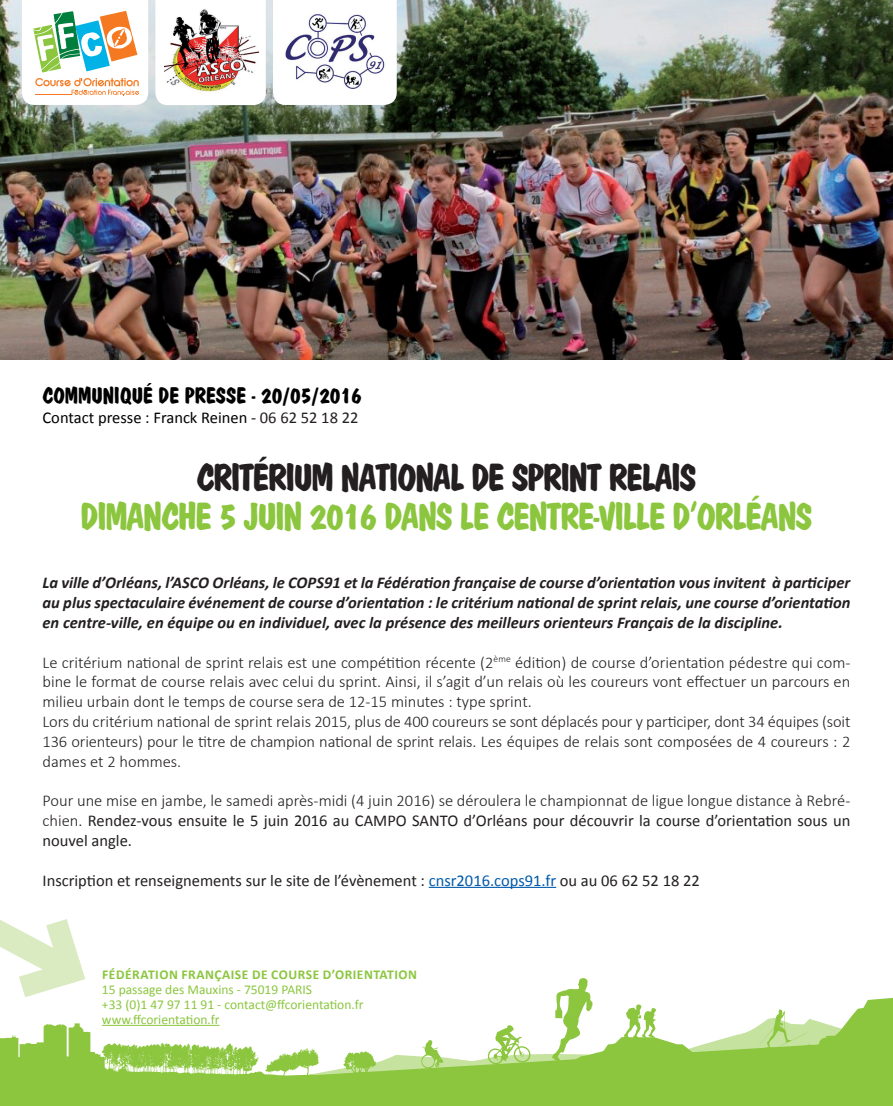
<style>
.page{position:relative;width:893px;height:1106px;background:#fff}
.page>*{position:absolute;margin:0;border:0;box-sizing:border-box;transform-origin:0 0}
.t1{font:37.5px "Joan";letter-spacing:-.03em;color:#8bc63e}
.t2{font:37.5px "Joan";letter-spacing:-.03em;color:#231f20}
.t3{font:22.5px "Joan";color:#000}
.t4{font:300 16.5px/19.8px "Calibri";color:#231f20}
.t5{font:italic 700 16.5px/19.8px "Calibri";color:#231f20;text-align:justify}
.t6{font:16.5px "Calibri";color:#231f20}
.t7{font:16.5px "Calibri";color:#000}
.t8{font:13.5px/15px "Calibri";color:#8bc63e}
.t9{font:700 13.5px "Calibri";letter-spacing:.04em;color:#8bc63e}
.s1{color:#231f20}
.s2{font-weight:400}
.s3{color:#015aaa}
</style>
<div class="page">
<img style="left:0;top:0;width:893px;height:359px">
<svg style="left:22px;top:0;width:126px;height:105px"></svg>
<hr style="left:429px;top:886px;width:127px;height:2px;background:#015aaa">
<svg style="left:155px;top:0;width:111px;height:105px"></svg>
<img style="left:165px;top:9px;width:93px;height:85px">
<div style="left:0;top:1092px;width:893px;height:14px;background:#8bc63e"></div>
<svg style="left:0;top:919px;width:893px;height:173px"></svg>
<hr style="left:102px;top:1024px;width:117px;height:1px;background:#8bc63e">
<svg style="left:273px;top:0;width:124px;height:105px"></svg>
<img style="left:283px;top:8px;width:104px;height:85px">
<h2 class="t3" style="left:43px;top:382px;width:321px">COMMUNIQUÉ DE PRESSE - 20/05/2016</h2>
<p class="t7" style="left:43px;top:407px;width:317px">Contact presse : Franck Reinen - <span class="s1">06 62 52 18 22</span></p>
<h1 class="t2" style="left:196px;top:455px;width:502px">CRITÉRIUM NATIONAL DE SPRINT RELAIS</h1>
<h1 class="t1" style="left:81px;top:494px;width:733px">DIMANCHE 5 JUIN 2016 DANS LE CENTRE-VILLE D’ORLÉANS</h1>
<p class="t5" style="left:43px;top:573px;width:809px">La ville d’Orléans, l’ASCO Orléans, le COPS91 et la Fédération française de course d’orientation vous invitent à participer au plus spectaculaire événement de course d’orientation : le critérium national de sprint relais, une course d’orientation en centre-ville, en équipe ou en individuel, avec la présence des meilleurs orienteurs Français de la discipline.</p>
<p class="t4" style="left:43px;top:652px;width:809px">Le critérium national de sprint relais est une compétition récente (2<sup>ème</sup> édition) de course d’orientation pédestre qui com&shy;bine le format de course relais avec celui du sprint. Ainsi, il s’agit d’un relais où les coureurs vont effectuer un parcours en milieu urbain dont le temps de course sera de 12-15 minutes : type sprint.<br>Lors du critérium national de sprint relais 2015, plus de 400 coureurs se sont déplacés pour y participer, dont 34 équipes (soit 136 orienteurs) pour le titre de champion national de sprint relais. Les équipes de relais sont composées de 4 coureurs : 2 dames et 2 hommes.</p>
<p class="t4" style="left:43px;top:790px;width:809px;text-align:justify">Pour une mise en jambe, le samedi après-midi (4 juin 2016) se déroulera le championnat de ligue longue distance à Rebré&shy;chien. <span class="s2">Rendez-vous ensuite le 5 juin 2016 au CAMPO SANTO d’Orléans pour découvrir la course d’orientation sous un nouvel angle.</span></p>
<p class="t6" style="left:43px;top:869px;width:659px">Inscription et renseignements sur le site de l’évènement : <span class="s3">cnsr2016.cops91.fr</span> ou au 06 62 52 18 22</p>
<p class="t9" style="left:102px;top:965px;width:316px">FÉDÉRATION FRANÇAISE DE COURSE D’ORIENTATION</p>
<p class="t8" style="left:102px;top:981px;width:263px">15 passage des Mauxins - 75019 PARIS<br>+33 (0)1 47 97 11 91 - contact@ffcorientation.fr www.ffcorientation.fr</p>
</div>
